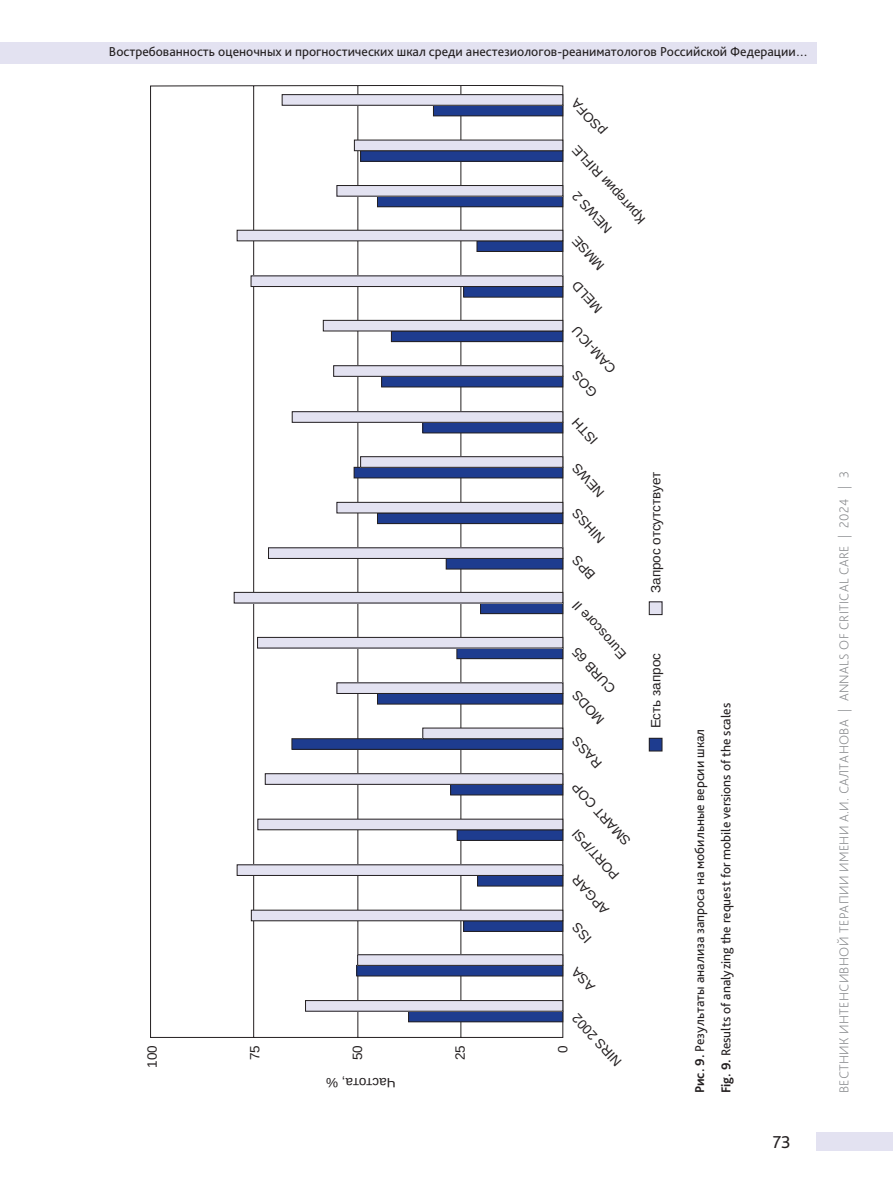
<style>
.page{position:relative;width:893px;height:1191px;background:#fff}
.page>*{position:absolute;margin:0;border:0;box-sizing:border-box;transform-origin:0 0}
.t1{font:18px "Bliss Pro";color:#231f20}
.t2{font:13.5px/26.5px "Bliss Pro";color:#231f20}
.t3{font:13.5px/29.1px "Liberation Sans";color:#231f20}
.t4{font:200 13.5px "Bliss Pro";letter-spacing:.025em;color:#808285}
.s1{font-weight:700}
</style>
<div class="page">
<div style="left:816px;top:1132px;width:77px;height:18px;background:#e3e2f1"></div>
<div style="left:0;top:42px;width:816px;height:22px;background:#e3e2f1"></div>
<svg style="left:150px;top:85px;width:414px;height:953px"></svg>
<div style="left:649px;top:738px;width:13px;height:13px;background:#1e3c8f"></div>
<div style="left:649px;top:738px;width:13px;height:13px;border:1px solid #231f20"></div>
<div style="left:649px;top:602px;width:13px;height:12px;background:#e3e2f1"></div>
<div style="left:649px;top:601px;width:13px;height:14px;border:1px solid #231f20"></div>
<div style="left:409px;top:1011px;width:154px;height:10px;background:#1e3c8f"></div>
<div style="left:408px;top:1010px;width:155px;height:12px;border:1px solid #231f20"></div>
<div style="left:306px;top:1000px;width:257px;height:11px;background:#e3e2f1"></div>
<div style="left:305px;top:1000px;width:258px;height:11px;border:1px solid #231f20"></div>
<div style="left:357px;top:965px;width:206px;height:11px;background:#1e3c8f"></div>
<div style="left:356px;top:965px;width:207px;height:11px;border:1px solid #231f20"></div>
<div style="left:358px;top:954px;width:205px;height:11px;background:#e3e2f1"></div>
<div style="left:357px;top:954px;width:206px;height:11px;border:1px solid #231f20"></div>
<div style="left:464px;top:920px;width:99px;height:11px;background:#1e3c8f"></div>
<div style="left:463px;top:920px;width:100px;height:11px;border:1px solid #231f20"></div>
<div style="left:251px;top:910px;width:312px;height:10px;background:#e3e2f1"></div>
<div style="left:478px;top:875px;width:85px;height:11px;background:#1e3c8f"></div>
<div style="left:237px;top:864px;width:326px;height:11px;background:#e3e2f1"></div>
<div style="left:237px;top:864px;width:326px;height:12px;border:1px solid #231f20"></div>
<div style="left:457px;top:829px;width:106px;height:11px;background:#1e3c8f"></div>
<div style="left:457px;top:829px;width:106px;height:11px;border:1px solid #231f20"></div>
<div style="left:258px;top:819px;width:305px;height:10px;background:#e3e2f1"></div>
<div style="left:451px;top:784px;width:112px;height:11px;background:#1e3c8f"></div>
<div style="left:450px;top:784px;width:113px;height:11px;border:1px solid #231f20"></div>
<div style="left:265px;top:773px;width:298px;height:11px;background:#e3e2f1"></div>
<div style="left:265px;top:773px;width:298px;height:11px;border:1px solid #231f20"></div>
<div style="left:292px;top:738px;width:271px;height:11px;background:#1e3c8f"></div>
<div style="left:423px;top:728px;width:140px;height:10px;background:#e3e2f1"></div>
<div style="left:422px;top:727px;width:141px;height:12px;border:1px solid #231f20"></div>
<div style="left:377px;top:693px;width:186px;height:11px;background:#1e3c8f"></div>
<div style="left:337px;top:683px;width:226px;height:10px;background:#e3e2f1"></div>
<div style="left:337px;top:682px;width:226px;height:12px;border:1px solid #231f20"></div>
<div style="left:457px;top:648px;width:106px;height:10px;background:#1e3c8f"></div>
<div style="left:456px;top:647px;width:107px;height:12px;border:1px solid #231f20"></div>
<div style="left:258px;top:637px;width:305px;height:11px;background:#e3e2f1"></div>
<div style="left:257px;top:637px;width:306px;height:11px;border:1px solid #231f20"></div>
<div style="left:481px;top:603px;width:82px;height:10px;background:#1e3c8f"></div>
<div style="left:480px;top:602px;width:83px;height:12px;border:1px solid #231f20"></div>
<div style="left:234px;top:592px;width:329px;height:11px;background:#e3e2f1"></div>
<div style="left:234px;top:592px;width:329px;height:11px;border:1px solid #231f20"></div>
<div style="left:446px;top:558px;width:117px;height:11px;background:#1e3c8f"></div>
<div style="left:268px;top:548px;width:295px;height:10px;background:#e3e2f1"></div>
<div style="left:268px;top:547px;width:295px;height:12px;border:1px solid #231f20"></div>
<div style="left:377px;top:513px;width:186px;height:10px;background:#1e3c8f"></div>
<div style="left:377px;top:512px;width:186px;height:12px;border:1px solid #231f20"></div>
<div style="left:337px;top:502px;width:226px;height:11px;background:#e3e2f1"></div>
<div style="left:337px;top:502px;width:226px;height:11px;border:1px solid #231f20"></div>
<div style="left:354px;top:467px;width:209px;height:11px;background:#1e3c8f"></div>
<div style="left:354px;top:467px;width:209px;height:11px;border:1px solid #231f20"></div>
<div style="left:361px;top:457px;width:202px;height:10px;background:#e3e2f1"></div>
<div style="left:360px;top:456px;width:203px;height:12px;border:1px solid #231f20"></div>
<div style="left:423px;top:422px;width:140px;height:11px;background:#1e3c8f"></div>
<div style="left:422px;top:422px;width:141px;height:11px;border:1px solid #231f20"></div>
<div style="left:292px;top:412px;width:271px;height:10px;background:#e3e2f1"></div>
<div style="left:292px;top:411px;width:271px;height:12px;border:1px solid #231f20"></div>
<div style="left:382px;top:376px;width:181px;height:11px;background:#1e3c8f"></div>
<div style="left:381px;top:376px;width:182px;height:11px;border:1px solid #231f20"></div>
<div style="left:334px;top:366px;width:229px;height:10px;background:#e3e2f1"></div>
<div style="left:333px;top:365px;width:230px;height:12px;border:1px solid #231f20"></div>
<div style="left:391px;top:331px;width:172px;height:11px;background:#1e3c8f"></div>
<div style="left:391px;top:330px;width:172px;height:12px;border:1px solid #231f20"></div>
<div style="left:323px;top:320px;width:240px;height:11px;background:#e3e2f1"></div>
<div style="left:323px;top:320px;width:240px;height:11px;border:1px solid #231f20"></div>
<div style="left:464px;top:286px;width:99px;height:11px;background:#1e3c8f"></div>
<div style="left:251px;top:276px;width:312px;height:10px;background:#e3e2f1"></div>
<div style="left:251px;top:275px;width:312px;height:12px;border:1px solid #231f20"></div>
<div style="left:477px;top:241px;width:86px;height:10px;background:#1e3c8f"></div>
<div style="left:477px;top:240px;width:86px;height:12px;border:1px solid #231f20"></div>
<div style="left:237px;top:230px;width:326px;height:11px;background:#e3e2f1"></div>
<div style="left:237px;top:230px;width:326px;height:11px;border:1px solid #231f20"></div>
<div style="left:377px;top:196px;width:186px;height:11px;background:#1e3c8f"></div>
<div style="left:377px;top:196px;width:186px;height:11px;border:1px solid #231f20"></div>
<div style="left:337px;top:185px;width:226px;height:11px;background:#e3e2f1"></div>
<div style="left:337px;top:185px;width:226px;height:11px;border:1px solid #231f20"></div>
<div style="left:361px;top:151px;width:202px;height:10px;background:#1e3c8f"></div>
<div style="left:360px;top:150px;width:203px;height:12px;border:1px solid #231f20"></div>
<div style="left:354px;top:140px;width:209px;height:11px;background:#e3e2f1"></div>
<div style="left:354px;top:140px;width:209px;height:11px;border:1px solid #231f20"></div>
<div style="left:433px;top:105px;width:130px;height:11px;background:#1e3c8f"></div>
<div style="left:433px;top:105px;width:130px;height:11px;border:1px solid #231f20"></div>
<div style="left:282px;top:95px;width:281px;height:10px;background:#e3e2f1"></div>
<div style="left:282px;top:94px;width:281px;height:12px;border:1px solid #231f20"></div>
<p class="t2" style="left:109px;top:38px;width:700px">Востребованность оценочных и прогностических шкал среди анестезиологов-реаниматологов Российской Федерации…</p>
<p class="t3" style="left:593px;top:142px;width:45px;rotate:-132deg">pSOFA</p>
<p class="t3" style="left:632px;top:231px;width:100px;rotate:-132deg">Критерии RIFLE</p>
<p class="t3" style="left:599px;top:241px;width:53px;rotate:-132deg">NEW S 2</p>
<p class="t3" style="left:591px;top:277px;width:40px;rotate:-132deg">MMSE</p>
<p class="t3" style="left:589px;top:320px;width:39px;rotate:-132deg">MELD</p>
<p class="t3" style="left:603px;top:380px;width:59px;rotate:-132deg">CAM-ICU</p>
<p class="t3" style="left:585px;top:452px;width:29px;rotate:-132deg">ISTH</p>
<p class="t3" style="left:591px;top:504px;width:42px;rotate:-132deg">NEW S</p>
<p class="t3" style="left:592px;top:550px;width:43px;rotate:-132deg">NIH SS</p>
<p class="t3" style="left:613px;top:666px;width:74px;rotate:-132deg">E uroscore II</p>
<p class="t3" style="left:581px;top:720px;width:58px;text-indent:-16px;rotate:-132deg">MODS<br>CURB 65</p>
<p class="t3" style="left:589px;top:775px;width:38px;rotate:-132deg">RASS</p>
<p class="t3" style="left:617px;top:852px;width:81px;rotate:-132deg">SMART COP</p>
<p class="t3" style="left:606px;top:887px;width:64px;rotate:-132deg">PORT/PSI</p>
<p class="t3" style="left:596px;top:921px;width:49px;rotate:-132deg">APGAR</p>
<p class="t3" style="left:642px;top:593px;width:122px;rotate:-90deg">Запрос отсутствует</p>
<p class="t3" style="left:642px;top:728px;width:77px;rotate:-90deg">Есть запрос</p>
<p class="t3" style="left:608px;top:1074px;width:68px;rotate:-132deg">NIRS 2002</p>
<p class="t3" style="left:138px;top:1067px;width:24px;rotate:-90deg">100</p>
<p class="t3" style="left:549px;top:1052px;width:9px;rotate:-90deg">0</p>
<p class="t3" style="left:241px;top:1060px;width:17px;rotate:-90deg">75</p>
<p class="t3" style="left:343px;top:1060px;width:17px;rotate:-90deg">50</p>
<p class="t3" style="left:446px;top:1060px;width:17px;rotate:-90deg">25</p>
<p class="t3" style="left:396px;top:1097px;width:71px;rotate:-180deg">Частота, %</p>
<p class="t2" style="left:686px;top:1093px;width:392px;rotate:-90deg"><span class="s1">Рис. 9.</span> Результаты анализа запроса на мобильные версии шкал<br><span class="s1">Fig. 9.</span> Results of analyzing the request for mobile versions of the scales</p>
<h1 class="t1" style="left:773px;top:1131px;width:20px">73</h1>
<p class="t4" style="left:836px;top:1093px;width:623px;rotate:-90deg">ВЕСТНИК ИНТЕНСИВНОЙ ТЕРАПИИ ИМЕНИ А.И. САЛТАНОВА | ANNALS OF CRITICAL CARE | 2024 | 3</p>
</div>
